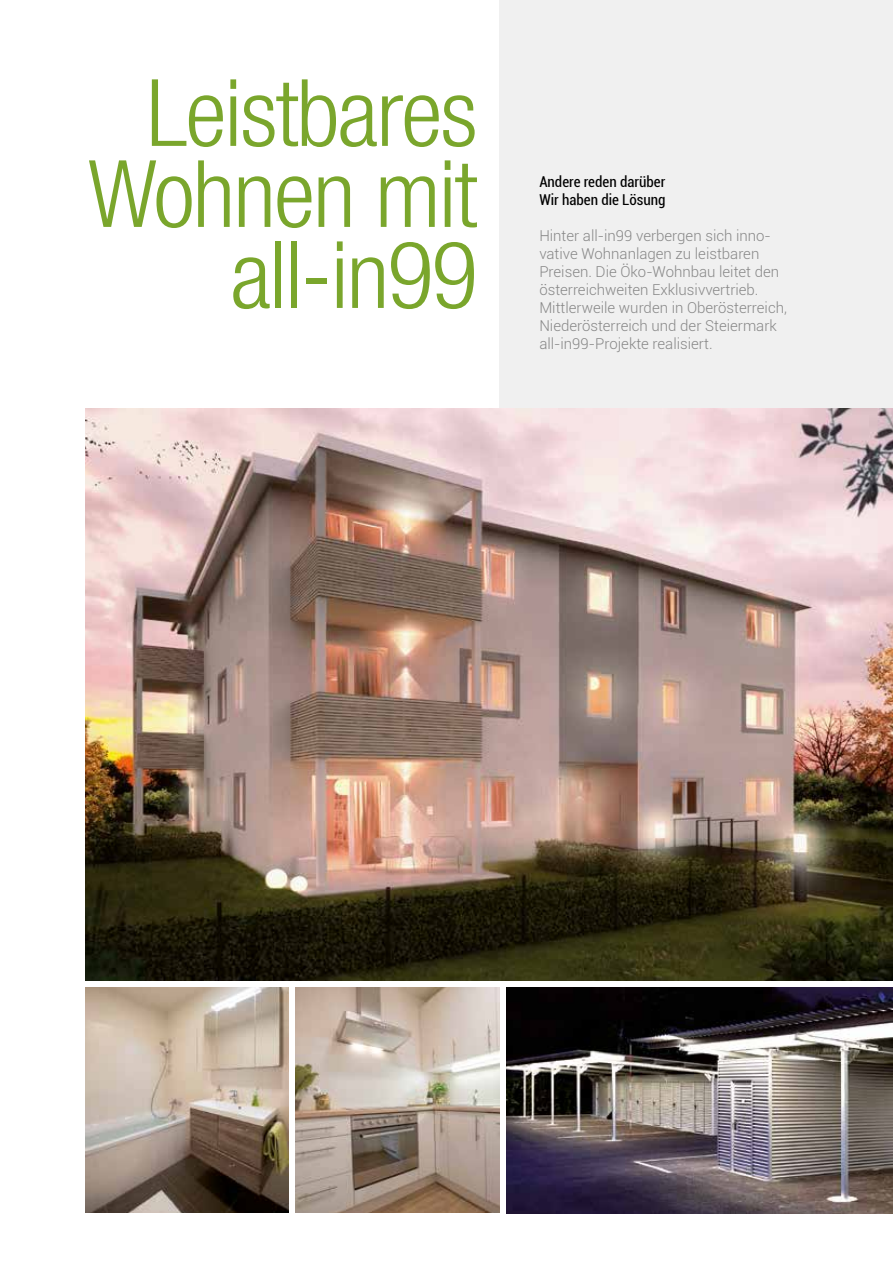
<style>
.page{position:relative;width:893px;height:1263px;background:#fff}
.page>*{position:absolute;margin:0;border:0;box-sizing:border-box;transform-origin:0 0}
.t1{font:300 condensed 93.15px/81px "Helvetica Neue";letter-spacing:-.02em;color:#7aa62c;text-align:right}
.t2{font:300 15px/18px "Roboto";color:#878787}
.t3{font:condensed 15px/18px "Roboto";color:#000}
</style>
<div class="page">
<div style="left:500px;top:0;width:393px;height:510px;background:#f0f0f0"></div>
<img style="left:85px;top:408px;width:808px;height:573px">
<img style="left:506px;top:987px;width:387px;height:226px">
<img style="left:85px;top:987px;width:204px;height:225px">
<img style="left:296px;top:987px;width:204px;height:225px">
<h1 class="t1" style="left:88px;top:72px;width:391px">Leistbares<br>Wohnen mit all-in99</h1>
<p class="t3" style="left:539px;top:172px;width:128px">Andere reden darüber<br>Wir haben die Lösung</p>
<p class="t2" style="left:539px;top:226px;width:249px">Hinter all-in99 verbergen sich inno&shy;vative Wohnanlagen zu leistbaren Preisen. Die Öko-Wohnbau leitet den österreichweiten Exklusivvertrieb.<br>Mittlerweile wurden in Oberösterreich, Niederösterreich und der Steiermark all-in99-Projekte realisiert.</p>
</div>
